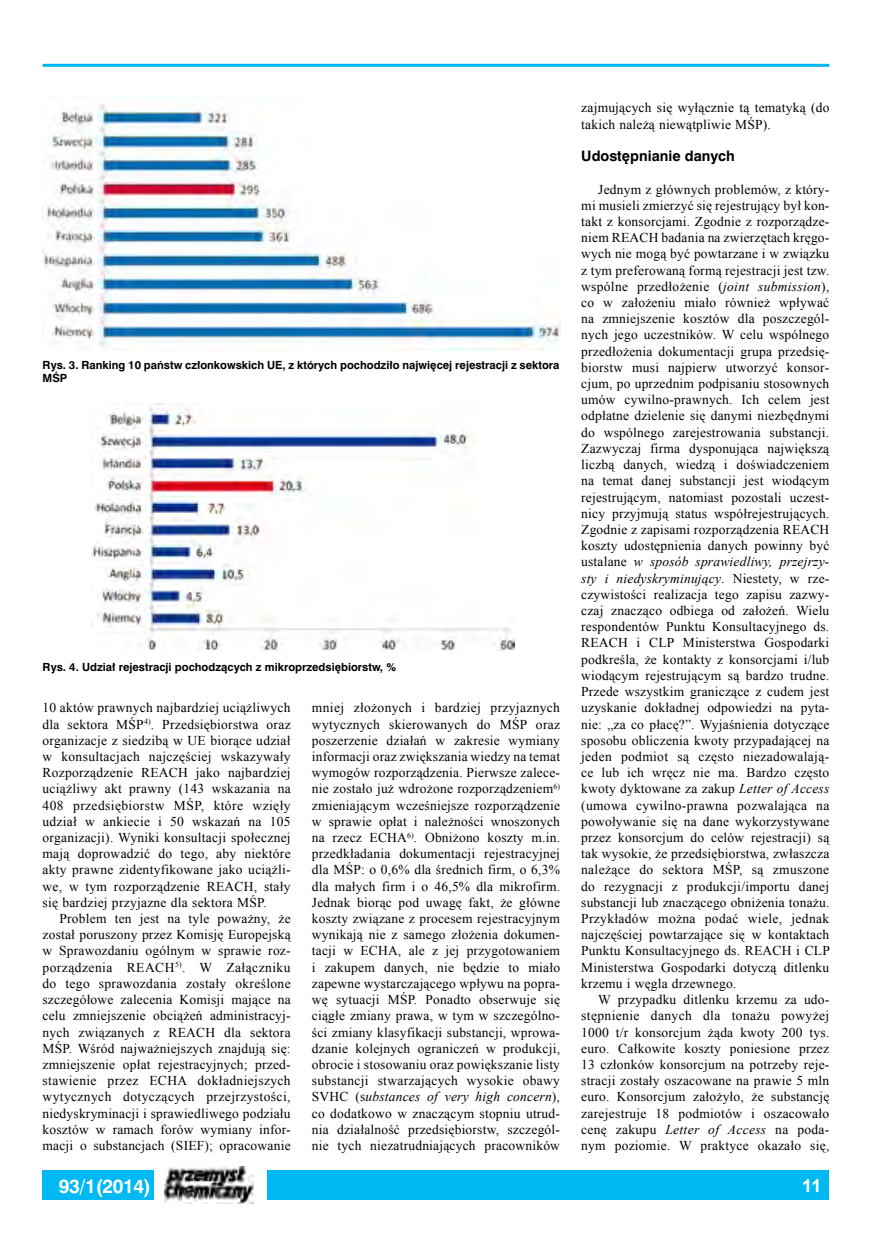
<style>
.page{position:relative;width:872px;height:1234px;background:#fff}
.page>*{position:absolute;margin:0;border:0;box-sizing:border-box;transform-origin:0 0}
.t1{font:700 18px "Swis 721 PL";letter-spacing:-.02em;color:#fff}
.t2{font:700 18px "Arial";color:#fff}
.t3{font:13.5px/16.2px "Times New Roman";letter-spacing:.015em;color:#000;text-align:justify}
.t4{font:italic 13.5px "Times New Roman";letter-spacing:.015em;color:#000}
.t5{font:13.5px "Times New Roman";letter-spacing:.035em;color:#000}
.t6{font:700 13.5px "Swis 721 PL";color:#000}
.t7{font:700 10.5px/12.6px "Swis 721 PL";color:#000}
.s1{font-style:italic}
.s2{font-style:normal}
</style>
<div class="page">
<div style="left:43px;top:1169px;width:786px;height:30px;background:#00b9f3"></div>
<div style="left:154px;top:1165px;width:113px;height:39px;background:#fff"></div>
<img style="left:164px;top:1166px;width:89px;height:37px">
<hr style="left:43px;top:64px;width:786px;height:3px;background:#00b9f3">
<img style="left:43px;top:96px;width:517px;height:254px">
<img style="left:92px;top:403px;width:422px;height:247px">
<p class="t7" style="left:43px;top:358px;width:518px">Rys. 3. Ranking 10 państw członkowskich UE, z których pochodziło najwięcej rejestracji z sektora<br>MŚP</p>
<p class="t7" style="left:43px;top:660px;width:355px">Rys. 4. Udział rejestracji pochodzących z mikroprzedsiębiorstw, %</p>
<p class="t3" style="left:43px;top:699px;width:250px">10 aktów prawnych najbardziej uciążliwych</p>
<p class="t3" style="left:43px;top:715px;width:250px">dla sektora MŚP<sup>4)</sup>. Przedsiębiorstwa oraz</p>
<p class="t3" style="left:43px;top:731px;width:250px">organizacje z siedzibą w UE biorące udział</p>
<p class="t3" style="left:43px;top:748px;width:249px">w konsultacjach najczęściej wskazywały</p>
<p class="t3" style="left:43px;top:764px;width:250px">Rozporządzenie REACH jako najbardziej</p>
<p class="t3" style="left:43px;top:780px;width:250px">uciążliwy akt prawny (143 wskazania na</p>
<p class="t3" style="left:43px;top:796px;width:249px">408 przedsiębiorstw MŚP, które wzięły</p>
<p class="t3" style="left:43px;top:812px;width:250px">udział w ankiecie i 50 wskazań na 105</p>
<p class="t3" style="left:43px;top:829px;width:250px">organizacji). Wyniki konsultacji społecznej</p>
<p class="t3" style="left:43px;top:845px;width:250px">mają doprowadzić do tego, aby niektóre</p>
<p class="t3" style="left:43px;top:861px;width:250px">akty prawne zidentyfikowane jako uciążli-</p>
<p class="t3" style="left:43px;top:877px;width:250px">we, w tym rozporządzenie REACH, stały</p>
<p class="t3" style="left:43px;top:893px;width:226px">się bardziej przyjazne dla sektora MŚP.</p>
<p class="t3" style="left:60px;top:910px;width:233px">Problem ten jest na tyle poważny, że</p>
<p class="t3" style="left:43px;top:926px;width:250px">został poruszony przez Komisję Europejską</p>
<p class="t3" style="left:43px;top:942px;width:250px">w Sprawozdaniu ogólnym w sprawie roz-</p>
<p class="t5" style="left:43px;top:957px;width:250px">porządzenia REACH<sup>5)</sup>. W Załączniku</p>
<p class="t3" style="left:43px;top:974px;width:250px">do tego sprawozdania zostały określone</p>
<p class="t3" style="left:43px;top:991px;width:250px">szczegółowe zalecenia Komisji mające na</p>
<p class="t3" style="left:43px;top:1007px;width:250px">celu zmniejszenie obciążeń administracyj-</p>
<p class="t3" style="left:43px;top:1023px;width:250px">nych związanych z REACH dla sektora</p>
<p class="t3" style="left:43px;top:1039px;width:250px">MŚP. Wśród najważniejszych znajdują się:</p>
<p class="t3" style="left:43px;top:1055px;width:250px">zmniejszenie opłat rejestracyjnych; przed-</p>
<p class="t3" style="left:43px;top:1072px;width:250px">stawienie przez ECHA dokładniejszych</p>
<p class="t3" style="left:43px;top:1088px;width:249px">wytycznych dotyczących przejrzystości,</p>
<p class="t3" style="left:43px;top:1104px;width:250px">niedyskryminacji i sprawiedliwego podziału</p>
<p class="t3" style="left:43px;top:1120px;width:250px">kosztów w ramach forów wymiany infor-</p>
<p class="t3" style="left:43px;top:1136px;width:250px">macji o substancjach (SIEF); opracowanie</p>
<p class="t3" style="left:312px;top:699px;width:250px">mniej złożonych i bardziej przyjaznych wytycznych skierowanych do MŚP oraz poszerzenie działań w zakresie wymiany informacji oraz zwiększania wiedzy na temat wymogów rozporządzenia. Pierwsze zalece&shy;nie zostało już wdrożone rozporządzeniem<sup>6) </sup>zmieniającym wcześniejsze rozporządzenie w sprawie opłat i należności wnoszonych na rzecz ECHA<sup>6)</sup>. Obniżono koszty m.in. przedkładania dokumentacji rejestracyjnej dla MŚP: o 0,6% dla średnich firm, o 6,3% dla małych firm i o 46,5% dla mikrofirm.<br>Jednak biorąc pod uwagę fakt, że główne koszty związane z procesem rejestracyjnym wynikają nie z samego złożenia dokumen&shy;tacji w ECHA, ale z jej przygotowaniem i zakupem danych, nie będzie to miało zapewne wystarczającego wpływu na popra&shy;wę sytuacji MŚP. Ponadto obserwuje się ciągłe zmiany prawa, w tym w szczególno&shy;ści zmiany klasyfikacji substancji, wprowa&shy;dzanie kolejnych ograniczeń w produkcji, obrocie i stosowaniu oraz powiększanie listy substancji stwarzających wysokie obawy SVHC (s<span class="s1">ubstances of very high concern</span>), co dodatkowo w znaczącym stopniu utrud&shy;nia działalność przedsiębiorstw, szczegól&shy;nie tych niezatrudniających pracowników</p>
<p class="t3" style="left:581px;top:100px;width:250px">zajmujących się wyłącznie tą tematyką (do takich należą niewątpliwie MŚP).</p>
<p class="t6" style="left:581px;top:147px;width:155px">Udostępnianie danych</p>
<p class="t3" style="left:598px;top:181px;width:233px">Jednym z głównych problemów, z który-</p>
<p class="t3" style="left:581px;top:197px;width:250px">mi musieli zmierzyć się rejestrujący był kon-</p>
<p class="t3" style="left:581px;top:213px;width:250px">takt z konsorcjami. Zgodnie z rozporządze-</p>
<p class="t3" style="left:581px;top:229px;width:250px">niem REACH badania na zwierzętach kręgo-</p>
<p class="t3" style="left:581px;top:245px;width:250px">wych nie mogą być powtarzane i w związku</p>
<p class="t3" style="left:581px;top:262px;width:250px">z tym preferowaną formą rejestracji jest tzw.</p>
<p class="t3" style="left:581px;top:278px;width:250px">wspólne przedłożenie (<span class="s1">joint submission</span>),</p>
<p class="t3" style="left:581px;top:294px;width:249px">co w założeniu miało również wpływać</p>
<p class="t3" style="left:581px;top:310px;width:250px">na zmniejszenie kosztów dla poszczegól-</p>
<p class="t3" style="left:581px;top:326px;width:250px">nych jego uczestników. W celu wspólnego</p>
<p class="t3" style="left:581px;top:343px;width:250px">przedłożenia dokumentacji grupa przedsię-</p>
<p class="t3" style="left:581px;top:359px;width:250px">biorstw musi najpierw utworzyć konsor-</p>
<p class="t3" style="left:581px;top:375px;width:250px">cjum, po uprzednim podpisaniu stosownych</p>
<p class="t3" style="left:581px;top:391px;width:250px">umów cywilno-prawnych. Ich celem jest</p>
<p class="t3" style="left:581px;top:407px;width:250px">odpłatne dzielenie się danymi niezbędnymi</p>
<p class="t3" style="left:581px;top:424px;width:249px">do wspólnego zarejestrowania substancji.</p>
<p class="t3" style="left:581px;top:440px;width:249px">Zazwyczaj firma dysponująca największą</p>
<p class="t3" style="left:581px;top:456px;width:249px">liczbą danych, wiedzą i doświadczeniem</p>
<p class="t3" style="left:581px;top:472px;width:250px">na temat danej substancji jest wiodącym</p>
<p class="t3" style="left:581px;top:488px;width:250px">rejestrującym, natomiast pozostali uczest-</p>
<p class="t3" style="left:581px;top:505px;width:250px">nicy przyjmują status współrejestrujących.</p>
<p class="t3" style="left:581px;top:521px;width:250px">Zgodnie z zapisami rozporządzenia REACH</p>
<p class="t3" style="left:581px;top:537px;width:250px">koszty udostępnienia danych powinny być</p>
<p class="t4" style="left:581px;top:552px;width:250px"><span class="s2">ustalane</span> w sposób sprawiedliwy, przejrzy-</p>
<p class="t4" style="left:581px;top:568px;width:250px">sty i niedyskryminujący<span class="s2">. Niestety, w rze-</span></p>
<p class="t3" style="left:581px;top:586px;width:250px">czywistości realizacja tego zapisu zazwy-</p>
<p class="t3" style="left:581px;top:602px;width:250px">czaj znacząco odbiega od założeń. Wielu</p>
<p class="t3" style="left:581px;top:618px;width:250px">respondentów Punktu Konsultacyjnego ds.</p>
<p class="t3" style="left:581px;top:634px;width:249px">REACH i CLP Ministerstwa Gospodarki</p>
<p class="t3" style="left:581px;top:650px;width:250px">podkreśla, że kontakty z konsorcjami i/lub</p>
<p class="t3" style="left:581px;top:667px;width:250px">wiodącym rejestrującym są bardzo trudne.</p>
<p class="t3" style="left:581px;top:683px;width:250px">Przede wszystkim graniczące z cudem jest</p>
<p class="t3" style="left:581px;top:699px;width:250px">uzyskanie dokładnej odpowiedzi na pyta-</p>
<p class="t3" style="left:581px;top:715px;width:250px">nie: „za co płacę?”. Wyjaśnienia dotyczące</p>
<p class="t3" style="left:581px;top:731px;width:250px">sposobu obliczenia kwoty przypadającej na</p>
<p class="t3" style="left:581px;top:748px;width:250px">jeden podmiot są często niezadowalają-</p>
<p class="t3" style="left:581px;top:764px;width:250px">ce lub ich wręcz nie ma. Bardzo często</p>
<p class="t3" style="left:581px;top:780px;width:250px">kwoty dyktowane za zakup <span class="s1">Letter of Access</span></p>
<p class="t3" style="left:581px;top:796px;width:250px">(umowa cywilno-prawna pozwalająca na</p>
<p class="t3" style="left:581px;top:812px;width:250px">powoływanie się na dane wykorzystywane</p>
<p class="t3" style="left:581px;top:829px;width:250px">przez konsorcjum do celów rejestracji) są</p>
<p class="t3" style="left:581px;top:845px;width:250px">tak wysokie, że przedsiębiorstwa, zwłaszcza</p>
<p class="t3" style="left:581px;top:861px;width:249px">należące do sektora MŚP, są zmuszone</p>
<p class="t3" style="left:581px;top:877px;width:250px">do rezygnacji z produkcji/importu danej</p>
<p class="t3" style="left:581px;top:893px;width:250px">substancji lub znaczącego obniżenia tonażu.</p>
<p class="t3" style="left:581px;top:910px;width:249px">Przykładów można podać wiele, jednak</p>
<p class="t3" style="left:581px;top:926px;width:250px">najczęściej powtarzające się w kontaktach</p>
<p class="t3" style="left:581px;top:942px;width:250px">Punktu Konsultacyjnego ds. REACH i CLP</p>
<p class="t3" style="left:581px;top:958px;width:250px">Ministerstwa Gospodarki dotyczą ditlenku</p>
<p class="t3" style="left:581px;top:974px;width:157px">krzemu i węgla drzewnego.</p>
<p class="t3" style="left:598px;top:991px;width:233px">W przypadku ditlenku krzemu za udo-</p>
<p class="t3" style="left:581px;top:1007px;width:249px">stępnienie danych dla tonażu powyżej</p>
<p class="t3" style="left:581px;top:1023px;width:250px">1000 t/r konsorcjum żąda kwoty 200 tys.</p>
<p class="t3" style="left:581px;top:1039px;width:249px">euro. Całkowite koszty poniesione przez</p>
<p class="t3" style="left:581px;top:1055px;width:250px">13 członków konsorcjum na potrzeby reje-</p>
<p class="t3" style="left:581px;top:1072px;width:250px">stracji zostały oszacowane na prawie 5 mln</p>
<p class="t3" style="left:581px;top:1088px;width:250px">euro. Konsorcjum założyło, że substancję</p>
<p class="t3" style="left:581px;top:1104px;width:250px">zarejestruje 18 podmiotów i oszacowało</p>
<p class="t3" style="left:581px;top:1120px;width:250px">cenę zakupu <span class="s1">Letter of Access</span> na poda-</p>
<p class="t3" style="left:581px;top:1136px;width:250px">nym poziomie. W praktyce okazało się,</p>
<p class="t1" style="left:59px;top:1173px;width:93px">93/1(2014)</p>
<p class="t2" style="left:802px;top:1173px;width:21px">11</p>
</div>
